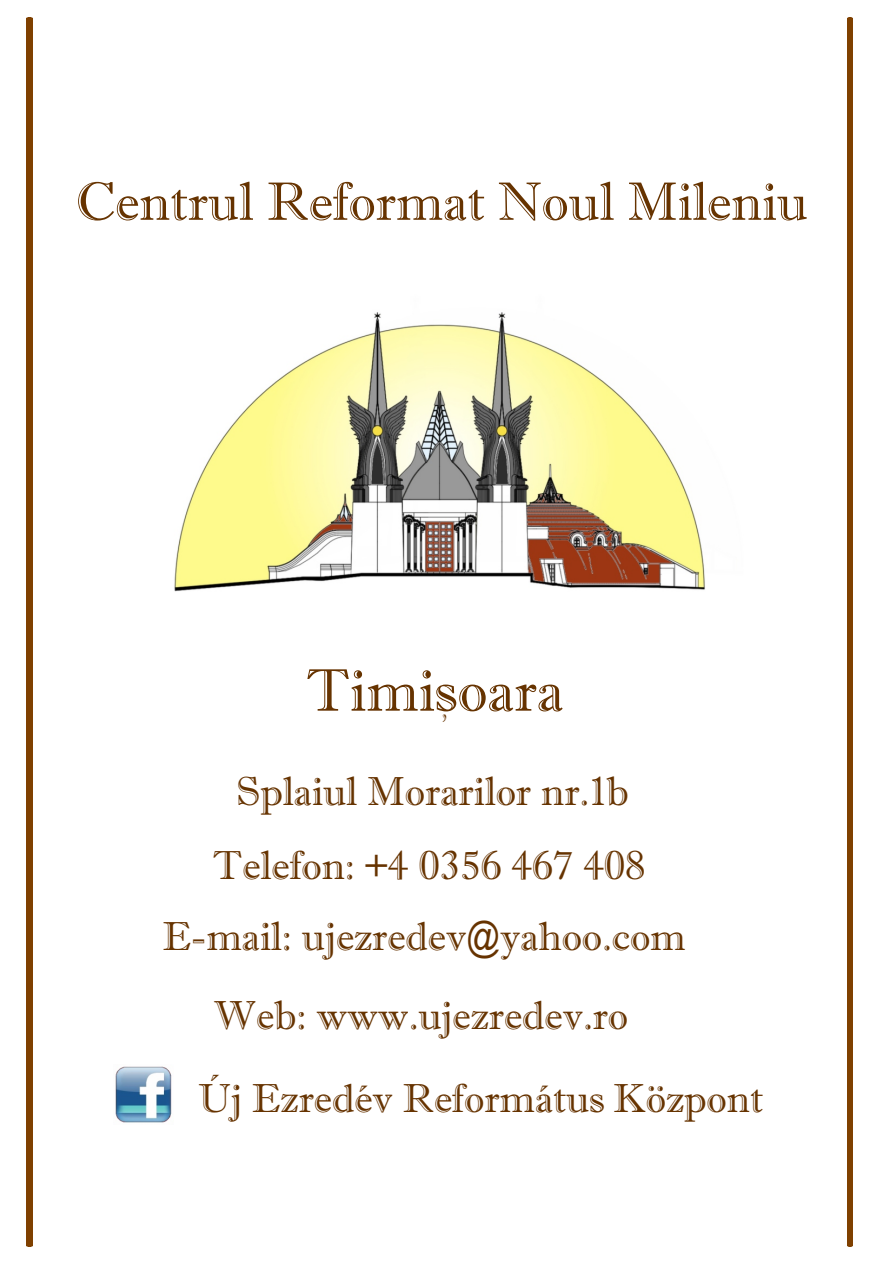
<style>
.page{position:relative;width:893px;height:1263px;background:#fff}
.page>*{position:absolute;margin:0;border:0;box-sizing:border-box;transform-origin:0 0}
.t1{font:60px "Imprint MT Shadow";color:#630}
.t2{font:54px "Imprint MT Shadow";color:#630}
.t3{font:40.5px/72.4px "Imprint MT Shadow";color:#630;text-align:center}
.t4{font:24px "Imprint MT Shadow";color:#630}
</style>
<div class="page">
<div style="left:847px;top:18px;width:6px;height:1229px;background:#7f4000"></div>
<div style="left:27px;top:18px;width:5px;height:1229px;background:#7f4000"></div>
<img style="left:174px;top:312px;width:531px;height:280px">
<img style="left:115px;top:1066px;width:57px;height:57px">
<h2 class="t2" style="left:76px;top:182px;width:733px">Centrul Reformat Noul Mileniu</h2>
<h1 class="t1" style="left:306px;top:669px;width:259px">Timisoara</h1>
<p class="t4" style="left:442px;top:701px;width:7px">,</p>
<p class="t3" style="left:163px;top:760px;width:524px">Splaiul Morarilor nr.1b<br>Telefon: +4 0356 467 408<br>E-mail: ujezredev@yahoo.com</p>
<p class="t3" style="left:214px;top:983px;width:416px">Web: www.ujezredev.ro</p>
<p class="t3" style="left:198px;top:1066px;width:566px">Új Ezredév Református Központ</p>
</div>
